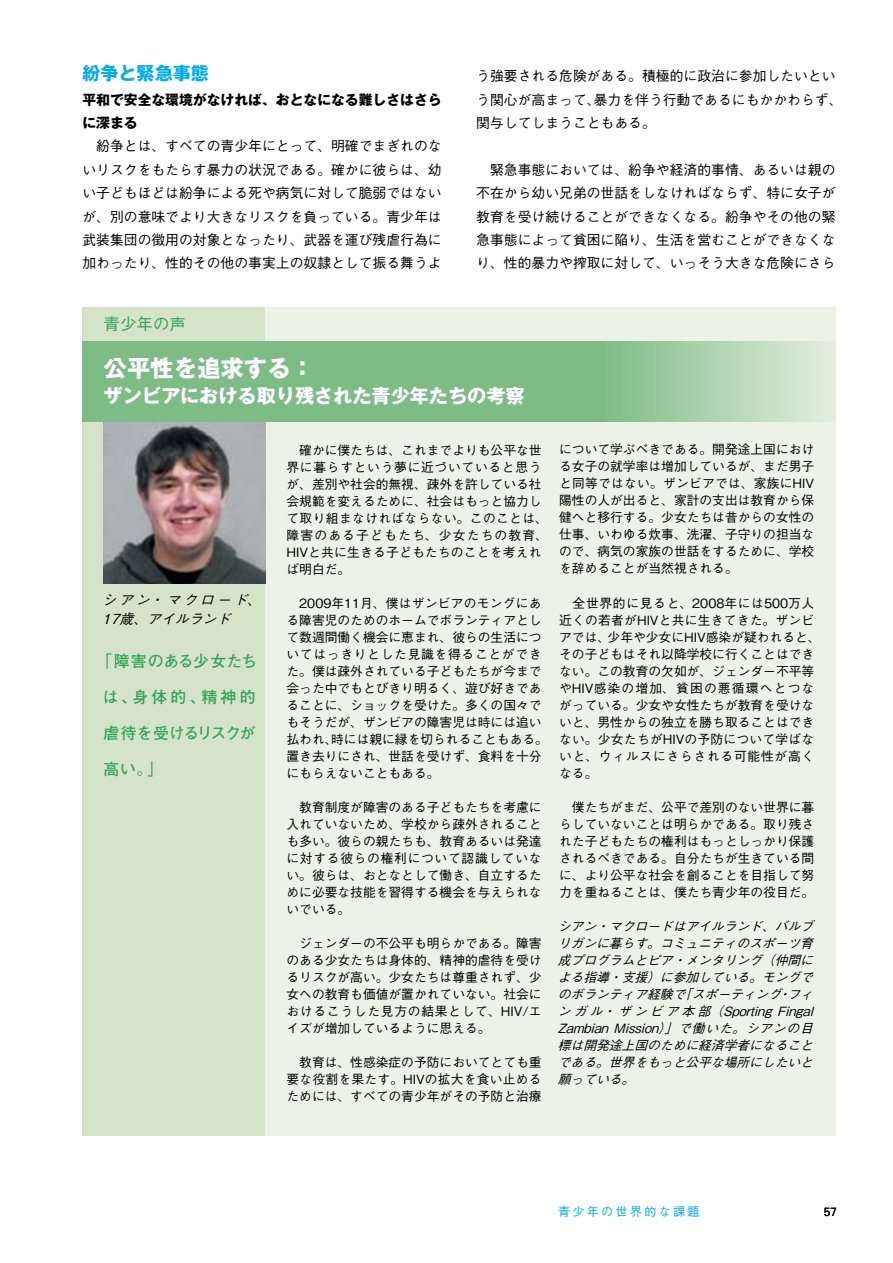
<style>
.page{position:relative;width:893px;height:1263px;background:#fff}
.page>*{position:absolute;margin:0;border:0;box-sizing:border-box;transform-origin:0 0}
.t1{font:700 23.4px "Gothic MB101 Pro";color:#fff}
.t2{font:700 19.2px "Gothic MB101 Pro";color:#fff}
.t3{font:700 18px "Gothic MB101 Pro";color:#00acec}
.t4{font:500 16.5px "Gothic BBB Pro";color:#32a457}
.t5{font:700 15.9px "Futo Go B101 Pro";letter-spacing:.005em;color:#32a457}
.t6{font:700 15.9px "Futo Go B101 Pro";letter-spacing:-.075em;color:#32a457}
.t7{font:500 13.8px/23.4px "Gothic BBB Pro";color:#000;text-align:justify}
.t8{font:700 13.8px/23.4px "Gothic MB101 Pro";color:#000}
.t9{font:italic 500 13.8px/19.2px "Gothic BBB Pro";color:#000}
.t10{font:500 12.75px/17px "Gothic BBB Pro";color:#000;text-align:justify}
.t11{font:italic 500 12.75px/17px "Gothic BBB Pro";color:#000;text-align:justify}
.t12{font:500 12px "Gothic BBB Pro";letter-spacing:.2em;color:#00acec}
.t13{font:12px "Univers";color:#000}
</style>
<div class="page">
<div style="left:82px;top:307px;width:183px;height:828px;background:#d5e3c8"></div>
<div style="left:265px;top:307px;width:571px;height:828px;background:#ecf2e6"></div>
<svg style="left:82px;top:341px;width:745px;height:81px;background:#8cc392"></svg>
<img style="left:104px;top:422px;width:161px;height:162px">
<h3 class="t3" style="left:82px;top:58px;width:128px">紛争と緊急事態</h3>
<p class="t8" style="left:82px;top:86px;width:361px">平和で安全な環境がなければ、おとなになる難しさはさらに深まる</p>
<p class="t7" style="left:82px;top:133px;width:361px">　紛争とは、すべての青少年にとって、明確でまぎれのないリスクをもたらす暴力の状況である。確かに彼らは、幼い子どもほどは紛争による死や病気に対して脆弱ではないが、別の意味でより大きなリスクを負っている。青少年は武装集団の徴用の対象となったり、武器を運び残虐行為に加わったり、性的その他の事実上の奴隷として振る舞うよ</p>
<p class="t7" style="left:476px;top:63px;width:368px;text-align:left">う強要される危険がある。積極的に政治に参加したいという関心が高まって、暴力を伴う行動であるにもかかわらず、関与してしまうこともある。</p>
<p class="t7" style="left:476px;top:156px;width:361px">　緊急事態においては、紛争や経済的事情、あるいは親の不在から幼い兄弟の世話をしなければならず、特に女子が教育を受け続けることができなくなる。紛争やその他の緊急事態によって貧困に陥り、生活を営むことができなくなり、性的暴力や搾取に対して、いっそう大きな危険にさら</p>
<p class="t4" style="left:104px;top:311px;width:84px">青少年の声</p>
<h1 class="t1" style="left:104px;top:348px;width:212px">公平性を追求する：</h1>
<h2 class="t2" style="left:104px;top:379px;width:422px">ザンビアにおける取り残された青少年たちの考察</h2>
<p class="t9" style="left:102px;top:588px;width:165px">シアン・マクロード、<br>17歳、アイルランド</p>
<p class="t5" style="left:96px;top:648px;width:162px">「障害のある少女たち</p>
<p class="t5" style="left:103px;top:684px;width:154px">は、身体的、精神的</p>
<p class="t6" style="left:104px;top:720px;width:154px">虐待を受けるリスクが</p>
<p class="t5" style="left:104px;top:756px;width:61px">高い。」</p>
<p class="t10" style="left:286px;top:440px;width:263px;text-align:left">　確かに僕たちは、これまでよりも公平な世界に暮らすという夢に近づいていると思うが、差別や社会的無視、疎外を許している社会規範を変えるために、社会はもっと協力して取り組まなければならない。このことは、障害のある子どもたち、少女たちの教育、<br>HIVと共に生きる子どもたちのことを考えれば明白だ。</p>
<p class="t10" style="left:286px;top:593px;width:263px;text-align:left">　2009年11月、僕はザンビアのモングにある障害児のためのホームでボランティアとして数週間働く機会に恵まれ、彼らの生活についてはっきりとした見識を得ることができた。僕は疎外されている子どもたちが今まで会った中でもとびきり明るく、遊び好きであることに、ショックを受けた。多くの国々でもそうだが、ザンビアの障害児は時には追い払われ、時には親に縁を切られることもある。置き去りにされ、世話を受けず、食料を十分にもらえないこともある。</p>
<p class="t10" style="left:286px;top:797px;width:257px">　教育制度が障害のある子どもたちを考慮に入れていないため、学校から疎外されることも多い。彼らの親たちも、教育あるいは発達に対する彼らの権利について認識していない。彼らは、おとなとして働き、自立するために必要な技能を習得する機会を与えられないでいる。</p>
<p class="t10" style="left:286px;top:933px;width:257px">　ジェンダーの不公平も明らかである。障害のある少女たちは身体的、精神的虐待を受けるリスクが高い。少女たちは尊重されず、少女への教育も価値が置かれていない。社会におけるこうした見方の結果として、HIV/エイズが増加しているように思える。</p>
<p class="t10" style="left:286px;top:1052px;width:257px">　教育は、性感染症の予防においてとても重要な役割を果たす。HIVの拡大を食い止めるためには、すべての青少年がその予防と治療</p>
<p class="t10" style="left:559px;top:440px;width:257px">について学ぶべきである。開発途上国における女子の就学率は増加しているが、まだ男子と同等ではない。ザンビアでは、家族にHIV陽性の人が出ると、家計の支出は教育から保健へと移行する。少女たちは昔からの女性の仕事、いわゆる炊事、洗濯、子守りの担当なので、病気の家族の世話をするために、学校を辞めることが当然視される。</p>
<p class="t10" style="left:559px;top:593px;width:263px;text-align:left">　全世界的に見ると、2008年には500万人近くの若者がHIVと共に生きてきた。ザンビアでは、少年や少女にHIV感染が疑われると、その子どもはそれ以降学校に行くことはできない。この教育の欠如が、ジェンダー不平等やHIV感染の増加、貧困の悪循環へとつながっている。少女や女性たちが教育を受けないと、男性からの独立を勝ち取ることはできない。少女たちがHIVの予防について学ばないと、ウィルスにさらされる可能性が高くなる。</p>
<p class="t10" style="left:559px;top:797px;width:257px">　僕たちがまだ、公平で差別のない世界に暮らしていないことは明らかである。取り残された子どもたちの権利はもっとしっかり保護されるべきである。自分たちが生きている間に、より公平な社会を創ることを目指して努力を重ねることは、僕たち青少年の役目だ。</p>
<p class="t11" style="left:558px;top:916px;width:261px">シアン・マクロードはアイルランド、バルブリガンに暮らす。コミュニティのスポーツ育成プログラムとピア・メンタリング（仲間による指導・支援）に参加している。モングでのボランティア経験で「スポーティング・フィンガル・ザンビア本部（Sporting Fingal Zambian Mission）」で働いた。シアンの目標は開発途上国のために経済学者になることである。世界をもっと公平な場所にしたいと願っている。</p>
<p class="t12" style="left:558px;top:1202px;width:143px">青少年の世界的な課題</p>
<p class="t13" style="left:824px;top:1204px;width:15px">57</p>
</div>
